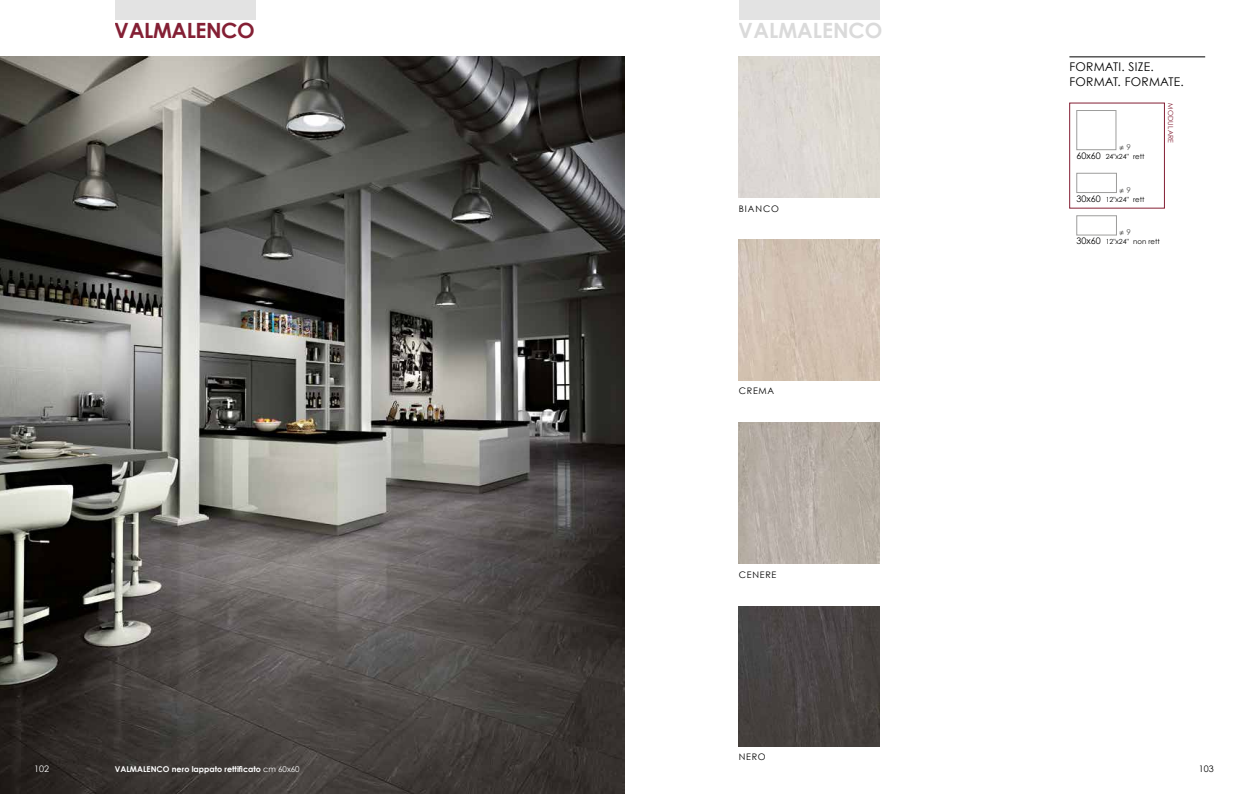
<style>
.page{position:relative;width:1248px;height:794px;background:#fff}
.page>*{position:absolute;margin:0;border:0;box-sizing:border-box;transform-origin:0 0}
.t1{font:700 21px "Century Gothic";letter-spacing:-.02em;color:#841f34}
.t2{font:700 21px "Century Gothic";color:#dadada}
.t3{font:12px/14.4px "Century Gothic";letter-spacing:.02em;color:#000}
.t4{font:9px "Century Gothic";letter-spacing:.08em;color:#000}
.t5{font:9px "Century Gothic";color:#fff}
.t6{font:700 8px "Century Gothic";color:#fff}
.t7{font:8px "Helvetica";color:#575756}
.t8{font:7px "Century Gothic";color:#000}
.t9{font:7px "Century Gothic";letter-spacing:.02em;color:#841f34}
.s1{font-weight:400}
.s2{font-family:"Century Gothic"}
.s3{font-size:9px}
</style>
<div class="page">
<img style="left:0;top:57px;width:624px;height:737px">
<div style="left:1076px;top:110px;width:40px;height:40px;border:1px solid #9d9d9c"></div>
<div style="left:1076px;top:173px;width:40px;height:20px;border:1px solid #9d9d9c"></div>
<div style="left:1076px;top:215px;width:40px;height:20px;border:1px solid #9d9d9c"></div>
<div style="left:115px;top:0;width:140px;height:20px;background:#e3e3e3"></div>
<div style="left:738px;top:0;width:141px;height:20px;background:#e3e3e3"></div>
<hr style="left:1069px;top:57px;width:135px;height:1px;background:#000">
<div style="left:738px;top:57px;width:141px;height:140px;background:#dcd8d1"></div>
<img style="left:738px;top:423px;width:141px;height:140px">
<img style="left:738px;top:240px;width:141px;height:140px">
<img style="left:738px;top:606px;width:141px;height:140px">
<h1 class="t1" style="left:115px;top:18px;width:141px">VALMALENCO</h1>
<h1 class="t2" style="left:738px;top:18px;width:145px">VALMALENCO</h1>
<p class="t4" style="left:738px;top:203px;width:42px">BIANCO</p>
<p class="t4" style="left:738px;top:385px;width:37px">CREMA</p>
<p class="t4" style="left:738px;top:569px;width:39px">CENERE</p>
<p class="t5" style="left:34px;top:763px;width:16px">102</p>
<p class="t6" style="left:115px;top:763px;width:186px">VALMALENCO nero lappato rettificato <span class="s1">cm 60x60</span></p>
<p class="t4" style="left:738px;top:751px;width:28px">NERO</p>
<h2 class="t3" style="left:1069px;top:59px;width:116px">FORMATI. SIZE.<br>FORMAT. FORMATE.</h2>
<p class="t7" style="left:1119px;top:141px;width:13px">≠ <span class="s2">9</span></p>
<p class="t8" style="left:1076px;top:152px;width:69px"><span class="s3">60x60</span> 24"x24" rett</p>
<p class="t7" style="left:1119px;top:183px;width:13px">≠ <span class="s2">9</span></p>
<p class="t8" style="left:1076px;top:195px;width:69px"><span class="s3">30x60</span> 12"x24" rett</p>
<p class="t7" style="left:1119px;top:226px;width:13px">≠ <span class="s2">9</span></p>
<p class="t8" style="left:1076px;top:237px;width:85px"><span class="s3">30x60</span> 12"x24" non rett</p>
<p class="t9" style="left:1174px;top:103px;width:41px;rotate:90deg">MODULARE</p>
<p class="t4" style="left:1198px;top:763px;width:16px">103</p>
</div>
